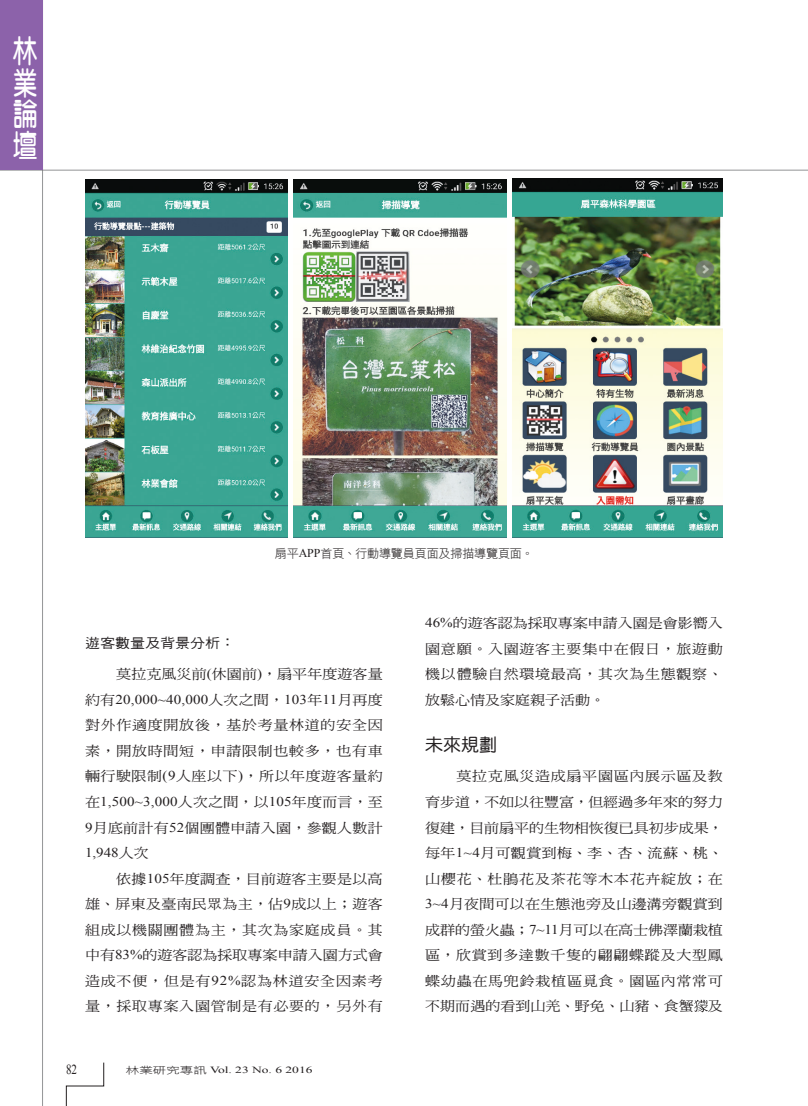
<style>
.page{position:relative;width:808px;height:1106px;background:#fff}
.page>*{position:absolute;margin:0;border:0;box-sizing:border-box;transform-origin:0 0}
.t1{font:31.5px/31.5px "DF Yuan W7 WINP BF";color:#fff;text-align:justify;scale:.77 1}
._02-內文中標標準{font:18px "DF Yuan W5 WINP BF";color:#231f20}
.t2{font:13.8px "Times New Roman";color:#231f20;scale:.8 1}
._01內文{font:13.5px/25.5px "DF Ming W5 WINP BF";letter-spacing:.045em;color:#231f20;text-align:justify;scale:1.11 1}
._07小標_齊左{font:13.5px "DF Hei W5 WINP BF";color:#231f20;scale:1.11 1}
._06圖說{font:12px "DF Hei W3 WINP BF";letter-spacing:-.01em;color:#231f20}
.t3{font:9.45px "Times New Roman";color:#231f20;scale:1.43 1}
.s1{font-family:"Times New Roman"}
.s2{font-family:"DF Hei W3 WINP BF"}
</style>
<div class="page">
<hr style="left:0;top:170px;width:808px;height:1px;background:#6c6d70">
<hr style="left:42px;top:0;width:1px;height:1106px;background:#6c6d70">
<svg style="left:66px;top:1062px;width:38px;height:44px"></svg>
<div style="left:0;top:0;width:43px;height:170px;background:#8c62aa"></div>
<svg style="left:694px;top:999px;width:14px;height:13px"></svg>
<img style="left:85px;top:179px;width:202px;height:359px">
<img style="left:293px;top:179px;width:213px;height:359px">
<img style="left:512px;top:179px;width:211px;height:359px">
<h1 class="t1" style="left:13px;top:35px;width:32px">林業論壇</h1>
<p class="_06圖說" style="left:275px;top:547px;width:260px">扇平<span class="s1">APP</span>首頁、行動導覽員頁面及掃描導覽頁面。</p>
<p class="_07小標_齊左" style="left:85px;top:636px;width:137px">遊客數量及背景分析：</p>
<p class="_01內文" style="left:85px;top:661px;width:270px;text-indent:31px">莫拉克風災前<span class="s1">(</span>休園前<span class="s1">)</span>，扇平年度遊客量約有<span class="s1">20,000~40,000</span>人次之間，<span class="s1">103</span>年<span class="s1">11</span>月再度對外作適度開放後，基於考量林道的安全因素，開放時間短，申請限制也較多，也有車輛行駛限制<span class="s1">(9</span>人座以下<span class="s1">)</span>，所以年度遊客量約在<span class="s1">1,500~3,000</span>人次之間，以<span class="s1">105</span>年度而言，至<span class="s1">9</span>月底前計有<span class="s1">52</span>個團體申請入園，參觀人數計<span class="s1">1,948</span>人次</p>
<p class="_01內文" style="left:85px;top:865px;width:270px;text-indent:31px">依據<span class="s1">105</span>年度調查，目前遊客主要是以高雄、屏東及臺南民眾為主，佔<span class="s1">9</span>成以上；遊客組成以機關團體為主，其次為家庭成員。其中有<span class="s1">83%</span>的遊客認為採取專案申請入園方式會造成不便，但是有<span class="s1">92%</span>認為林道安全因素考量，採取專案入園管制是有必要的，另外有</p>
<p class="t2" style="left:66px;top:1060px;width:15px">82</p>
<p class="t3" style="left:126px;top:1063px;width:132px"><span class="s2">林業研究專訊</span> Vol. 23 No. 6 2016</p>
<p class="_01內文" style="left:425px;top:610px;width:270px"><span class="s1">46%</span>的遊客認為採取專案申請入園是會影嚮入園意願。入園遊客主要集中在假日，旅遊動機以體驗自然環境最高，其次為生態觀察、放鬆心情及家庭親子活動。</p>
<p class="_02-內文中標標準" style="left:425px;top:736px;width:73px">未來規劃</p>
<p class="_01內文" style="left:425px;top:763px;width:270px;text-indent:31px">莫拉克風災造成扇平園區內展示區及教育步道，不如以往豐富，但經過多年來的努力復建，目前扇平的生物相恢復已具初步成果，每年<span class="s1">1~4</span>月可觀賞到梅、李、杏、流蘇、桃、山櫻花、杜鵑花及茶花等木本花卉綻放；在<span class="s1">3~4</span>月夜間可以在生態池旁及山邊溝旁觀賞到成群的螢火蟲；<span class="s1">7~11</span>月可以在高士佛澤蘭栽植區，欣賞到多達數千隻的翩翩蝶蹤及大型鳳蝶幼蟲在馬兜鈴栽植區覓食。園區內常常可不期而遇的看到山羌、野免、山豬、食蟹 及</p>
</div>
